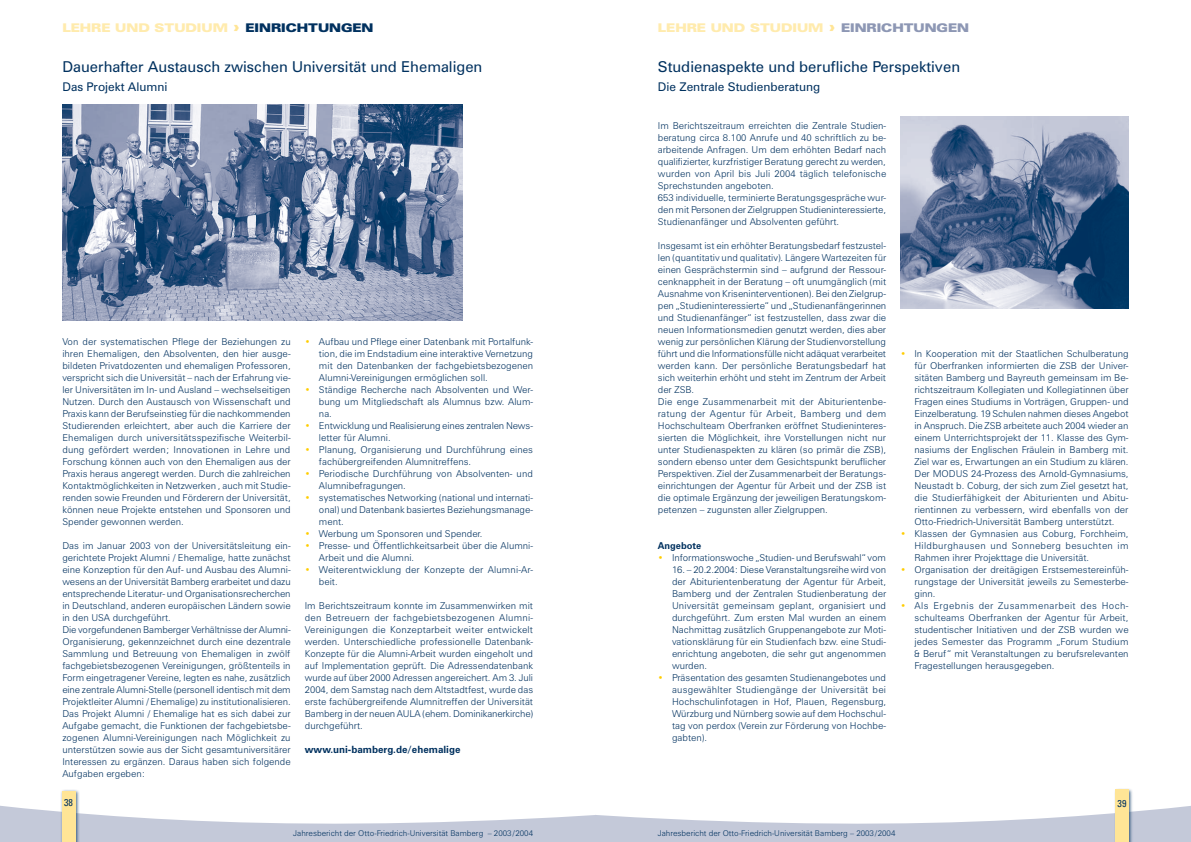
<style>
.page{position:relative;width:1191px;height:842px;background:#fff}
.page>*{position:absolute;margin:0;border:0;box-sizing:border-box;transform-origin:0 0}
.t1{font:15px "Zurich BT";color:#00315f}
.t2{font:900 expanded 12px "Zurich BT";color:#ffebad}
.t3{font:12px "Zurich BT";color:#00315f}
.t4{font:700 10px "Zurich BT";color:#00315f}
.t5{font:condensed 10px "Univers";color:#00315f}
.t6{font:300 9.5px/12px "Zurich BT";color:#00315f;text-align:justify}
.t7{font:700 9.5px "Zurich BT";color:#00315f}
.t8{font:300 8px "Zurich BT";color:#00315f}
.s1{font-size:16px;color:#ffe596}
.s2{color:#00315f}
.s3{color:#8d97b4}
.s4{color:#ffcd00}
</style>
<div class="page">
<div style="left:60px;top:788px;width:20px;height:54px;background:#00315f;opacity:.75"></div>
<div style="left:62px;top:791px;width:13px;height:51px;background:#ffe596"></div>
<svg style="left:0;top:797px;width:1191px;height:45px"></svg>
<div style="left:1113px;top:787px;width:20px;height:55px;background:#00315f;opacity:.75"></div>
<div style="left:1115px;top:789px;width:13px;height:53px;background:#ffe596"></div>
<img style="left:62px;top:105px;width:401px;height:216px">
<img style="left:900px;top:117px;width:228px;height:192px">
<p class="t2" style="left:62px;top:20px;width:313px">LEHRE UND STUDIUM <span class="s1">›</span> <span class="s2">EINRICHTUNGEN</span></p>
<p class="t2" style="left:658px;top:20px;width:313px">LEHRE UND STUDIUM <span class="s1">›</span> <span class="s3">EINRICHTUNGEN</span></p>
<h1 class="t1" style="left:62px;top:57px;width:421px">Dauerhafter Austausch zwischen Universität und Ehemaligen</h1>
<p class="t3" style="left:62px;top:79px;width:107px">Das Projekt Alumni</p>
<p class="t6" style="left:62px;top:335px;width:230px">Von der systematischen Pflege der Beziehungen zu ihren Ehemaligen, den Absolventen, den hier ausge&shy;bildeten Privatdozenten und ehemaligen Professoren, verspricht sich die Universität – nach der Erfahrung vie&shy;ler Universitäten im In- und Ausland – wechselseitigen Nutzen. Durch den Austausch von Wissenschaft und Praxis kann der Berufseinstieg für die nachkommenden Studierenden erleichtert, aber auch die Karriere der Ehemaligen durch universitätsspezifische Weiterbil&shy;dung gefördert werden; Innovationen in Lehre und Forschung können auch von den Ehemaligen aus der Praxis heraus angeregt werden. Durch die zahlreichen Kontaktmöglichkeiten in Netzwerken , auch mit Studie&shy;renden sowie Freunden und Förderern der Universität, können neue Projekte entstehen und Sponsoren und Spender gewonnen werden.</p>
<p class="t6" style="left:62px;top:539px;width:230px;text-align:left">Das im Januar 2003 von der Universitätsleitung ein&shy;gerichtete Projekt Alumni / Ehemalige, hatte zunächst eine Konzeption für den Auf- und Ausbau des Alumni&shy;wesens an der Universität Bamberg erarbeitet und dazu entsprechende Literatur- und Organisationsrecherchen in Deutschland, anderen europäischen Ländern sowie in den USA durchgeführt.<br>Die vorgefundenen Bamberger Verhältnisse der Alumni-Organisierung, gekennzeichnet durch eine dezentrale Sammlung und Betreuung von Ehemaligen in zwölf fachgebietsbezogenen Vereinigungen, größtenteils in Form eingetragener Vereine, legten es nahe, zusätzlich eine zentrale Alumni-Stelle (personell identisch mit dem Projektleiter Alumni / Ehemalige) zu institutionalisieren.<br>Das Projekt Alumni / Ehemalige hat es sich dabei zur Aufgabe gemacht, die Funktionen der fachgebietsbe&shy;zogenen Alumni-Vereinigungen nach Möglichkeit zu unterstützen sowie aus der Sicht gesamtuniversitärer Interessen zu ergänzen. Daraus haben sich folgende Aufgaben ergeben:</p>
<p class="t6" style="left:319px;top:335px;width:216px;text-indent:-14px"><span class="s4">•</span> Aufbau und Pflege einer Datenbank mit Portalfunk&shy;tion, die im Endstadium eine interaktive Vernetzung mit den Datenbanken der fachgebietsbezogenen Alumni-Vereinigungen ermöglichen soll.</p>
<p class="t6" style="left:319px;top:383px;width:216px;text-indent:-14px"><span class="s4">•</span> Ständige Recherche nach Absolventen und Wer&shy;bung um Mitgliedschaft als Alumnus bzw. Alum&shy;na.</p>
<p class="t6" style="left:319px;top:419px;width:215px;text-indent:-14px"><span class="s4">•</span> Entwicklung und Realisierung eines zentralen News&shy;letter für Alumni.</p>
<p class="t6" style="left:319px;top:443px;width:215px;text-indent:-14px"><span class="s4">•</span> Planung, Organisierung und Durchführung eines fachübergreifenden Alumnitreffens.</p>
<p class="t6" style="left:319px;top:467px;width:215px;text-indent:-14px"><span class="s4">•</span> Periodische Durchführung von Absolventen- und<br>Alumnibefragungen.</p>
<p class="t6" style="left:319px;top:491px;width:216px;text-indent:-14px"><span class="s4">•</span> systematisches Networking (national und internati&shy;onal) und Datenbank basiertes Beziehungsmanage&shy;ment.</p>
<p class="t6" style="left:305px;top:527px;width:179px"><span class="s4">•</span> Werbung um Sponsoren und Spender.</p>
<p class="t6" style="left:319px;top:539px;width:216px;text-indent:-14px"><span class="s4">•</span> Presse- und Öffentlichkeitsarbeit über die Alumni-<br>Arbeit und die Alumni.</p>
<p class="t6" style="left:319px;top:563px;width:216px;text-indent:-14px"><span class="s4">•</span> Weiterentwicklung der Konzepte der Alumni-Ar&shy;beit.</p>
<p class="t6" style="left:305px;top:599px;width:230px">Im Berichtszeitraum konnte im Zusammenwirken mit den Betreuern der fachgebietsbezogenen Alumni-Vereinigungen die Konzeptarbeit weiter entwickelt werden. Unterschiedliche professionelle Datenbank-Konzepte für die Alumni-Arbeit wurden eingeholt und auf Implementation geprüft. Die Adressendatenbank wurde auf über 2000 Adressen angereichert. Am 3. Juli 2004, dem Samstag nach dem Altstadtfest, wurde das erste fachübergreifende Alumnitreffen der Universität Bamberg in der neuen AULA (ehem. Dominikanerkirche) durchgeführt.</p>
<p class="t4" style="left:305px;top:743px;width:157px">www.uni-bamberg.de/ehemalige</p>
<h1 class="t1" style="left:658px;top:57px;width:304px">Studienaspekte und berufliche Perspektiven</h1>
<p class="t3" style="left:658px;top:79px;width:164px">Die Zentrale Studienberatung</p>
<p class="t6" style="left:658px;top:119px;width:230px;text-align:left">Im Berichtszeitraum erreichten die Zentrale Studien&shy;beratung circa 8.100 Anrufe und 40 schriftlich zu be&shy;arbeitende Anfragen. Um dem erhöhten Bedarf nach qualifizierter, kurzfristiger Beratung gerecht zu werden, wurden von April bis Juli 2004 täglich telefonische Sprechstunden angeboten.<br>653 individuelle, terminierte Beratungsgespräche wur&shy;den mit Personen der Zielgruppen Studieninteressierte, Studienanfänger und Absolventen geführt.</p>
<p class="t6" style="left:658px;top:239px;width:230px;text-align:left">Insgesamt ist ein erhöhter Beratungsbedarf festzustel&shy;len (quantitativ und qualitativ). Längere Wartezeiten für einen Gesprächstermin sind – aufgrund der Ressour&shy;cenknappheit in der Beratung – oft unumgänglich (mit Ausnahme von Kriseninterventionen). Bei den Zielgrup&shy;pen „Studieninteressierte“ und „Studienanfängerinnen und Studienanfänger“ ist festzustellen, dass zwar die neuen Informationsmedien genutzt werden, dies aber wenig zur persönlichen Klärung der Studienvorstellung führt und die Informationsfülle nicht adäquat verarbeitet werden kann. Der persönliche Beratungsbedarf hat sich weiterhin erhöht und steht im Zentrum der Arbeit der ZSB.<br>Die enge Zusammenarbeit mit der Abiturientenbe&shy;ratung der Agentur für Arbeit, Bamberg und dem Hochschulteam Oberfranken eröffnet Studieninteres&shy;sierten die Möglichkeit, ihre Vorstellungen nicht nur unter Studienaspekten zu klären (so primär die ZSB), sondern ebenso unter dem Gesichtspunkt beruflicher Perspektiven. Ziel der Zusammenarbeit der Beratungs&shy;einrichtungen der Agentur für Arbeit und der ZSB ist die optimale Ergänzung der jeweiligen Beratungskom&shy;petenzen – zugunsten aller Zielgruppen.</p>
<p class="t7" style="left:658px;top:540px;width:45px">Angebote</p>
<p class="t6" style="left:658px;top:551px;width:230px"><span class="s4">•</span> Informationswoche „Studien- und Berufswahl“ vom</p>
<p class="t6" style="left:672px;top:563px;width:216px">16. – 20.2.2004: Diese Veranstaltungsreihe wird von der Abiturientenberatung der Agentur für Arbeit, Bamberg und der Zentralen Studienberatung der Universität gemeinsam geplant, organisiert und durchgeführt. Zum ersten Mal wurden an einem Nachmittag zusätzlich Gruppenangebote zur Moti&shy;vationsklärung für ein Studienfach bzw. eine Studi&shy;enrichtung angeboten, die sehr gut angenommen wurden.</p>
<p class="t6" style="left:672px;top:671px;width:216px;text-indent:-14px"><span class="s4">•</span> Präsentation des gesamten Studienangebotes und ausgewählter Studiengänge der Universität bei Hochschulinfotagen in Hof, Plauen, Regensburg, Würzburg und Nürnberg sowie auf dem Hochschul&shy;tag von perdox (Verein zur Förderung von Hochbe&shy;gabten).</p>
<p class="t6" style="left:914px;top:347px;width:216px;text-indent:-14px"><span class="s4">•</span> In Kooperation mit der Staatlichen Schulberatung für Oberfranken informierten die ZSB der Univer&shy;sitäten Bamberg und Bayreuth gemeinsam im Be&shy;richtszeitraum Kollegiaten und Kollegiatinnen über Fragen eines Studiums in Vorträgen, Gruppen- und Einzelberatung. 19 Schulen nahmen dieses Angebot in Anspruch. Die ZSB arbeitete auch 2004 wieder an einem Unterrichtsprojekt der 11. Klasse des Gym&shy;nasiums der Englischen Fräulein in Bamberg mit.<br>Ziel war es, Erwartungen an ein Studium zu klären.<br>Der MODUS 24-Prozess des Arnold-Gymnasiums, Neustadt b. Coburg, der sich zum Ziel gesetzt hat, die Studierfähigkeit der Abiturienten und Abitu&shy;rientinnen zu verbessern, wird ebenfalls von der Otto-Friedrich-Universität Bamberg unterstützt.</p>
<p class="t6" style="left:914px;top:527px;width:216px;text-indent:-14px"><span class="s4">•</span> Klassen der Gymnasien aus Coburg, Forchheim, Hildburghausen und Sonneberg besuchten im Rahmen ihrer Projekttage die Universität.</p>
<p class="t6" style="left:914px;top:563px;width:216px;text-indent:-14px"><span class="s4">•</span> Organisation der dreitägigen Erstsemestereinfüh&shy;rungstage der Universität jeweils zu Semesterbe&shy;ginn.</p>
<p class="t6" style="left:914px;top:599px;width:216px;text-indent:-14px"><span class="s4">•</span> Als Ergebnis der Zusammenarbeit des Hoch&shy;schulteams Oberfranken der Agentur für Arbeit, studentischer Initiativen und der ZSB wurden we jedes Semester das Programm „Forum Studium &amp; Beruf“ mit Veranstaltungen zu berufsrelevanten Fragestellungen herausgegeben.</p>
<p class="t5" style="left:64px;top:796px;width:10px">38</p>
<p class="t5" style="left:1117px;top:797px;width:10px">39</p>
<p class="t8" style="left:658px;top:829px;width:239px">Jahresbericht der Otto-Friedrich-Universität Bamberg – 2003/2004</p>
<p class="t8" style="left:293px;top:829px;width:241px">Jahresbericht der Otto-Friedrich-Universität Bamberg – 2003/2004</p>
</div>
